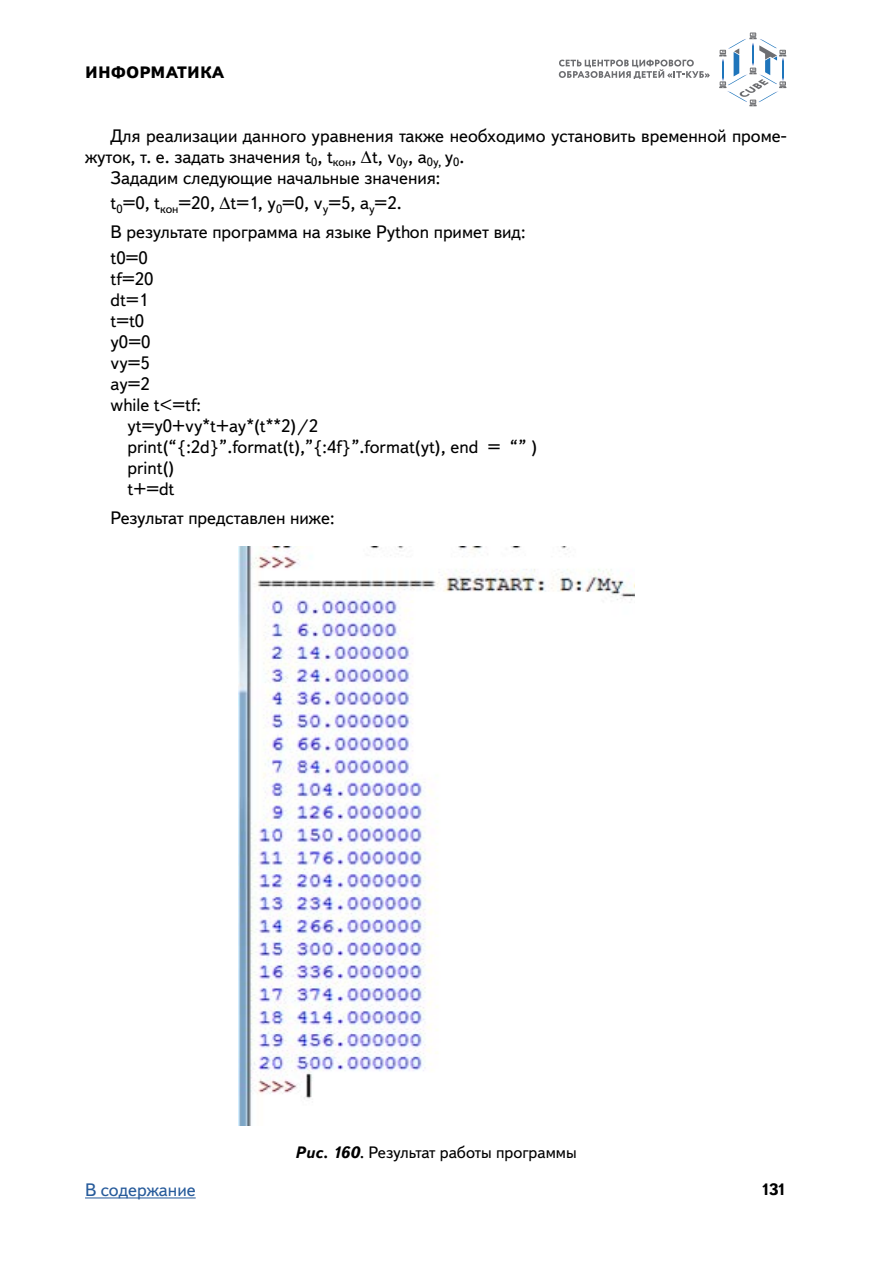
<style>
.page{position:relative;width:893px;height:1263px;background:#fff}
.page>*{position:absolute;margin:0;border:0;box-sizing:border-box;transform-origin:0 0}
.t1{font:18px/29.5px "Textbook New";color:#000}
.t2{font:18px "Textbook New";color:#275b9b}
.t3{font:16.5px "Textbook New";color:#000}
.t4{font:800 16.5px "Textbook New";letter-spacing:.01em;color:#000}
.t5{font:700 16.5px "Textbook New";color:#000}
.s1{font-weight:700;font-style:italic}
</style>
<div class="page">
<hr style="left:85px;top:1197px;width:111px;height:1px;background:#275b9b">
<svg style="left:719px;top:33px;width:67px;height:73px"></svg>
<svg style="left:559px;top:60px;width:151px;height:19px"></svg>
<img style="left:238px;top:546px;width:397px;height:579px">
<p class="t4" style="left:85px;top:62px;width:141px">ИНФОРМАТИКА</p>
<p class="t1" style="left:111px;top:120px;width:678px">Для реализации данного уравнения также необходимо установить временной проме-</p>
<p class="t1" style="left:85px;top:141px;width:378px">жуток, т. е. задать значения t<sub>0</sub>, t<sub>кон</sub>, t, v<sub>0y</sub>, a<sub>0y,</sub> y<sub>0</sub>.</p>
<p class="t1" style="left:111px;top:162px;width:331px">Зададим следующие начальные значения:</p>
<p class="t1" style="left:111px;top:188px;width:416px">t<sub>0</sub>=0, t<sub>кон</sub>=20, t=1, y<sub>0</sub>=0, v<sub>y</sub>=5, a<sub>y</sub>=2.<br>В результате программа на языке Python примет вид:</p>
<p class="t1" style="left:111px;top:242px;width:39px">t0=0</p>
<p class="t1" style="left:111px;top:263px;width:44px">tf=20</p>
<p class="t1" style="left:111px;top:284px;width:39px">dt=1</p>
<p class="t1" style="left:111px;top:306px;width:35px">t=t0</p>
<p class="t1" style="left:111px;top:327px;width:41px">y0=0</p>
<p class="t1" style="left:111px;top:348px;width:41px">vy=5</p>
<p class="t1" style="left:111px;top:369px;width:41px">ay=2</p>
<p class="t1" style="left:111px;top:390px;width:92px">while t&lt;=tf:</p>
<p class="t1" style="left:128px;top:411px;width:192px">yt=y0+vy*t+ay*(t**2)/2</p>
<p class="t1" style="left:128px;top:432px;width:411px">print(“{:2d}”.format(t),”{:4f}”.format(yt), end = “” )</p>
<p class="t1" style="left:128px;top:453px;width:48px">print()</p>
<p class="t1" style="left:128px;top:474px;width:48px">t+=dt</p>
<p class="t1" style="left:111px;top:503px;width:225px">Результат представлен ниже:</p>
<p class="t2" style="left:85px;top:1179px;width:112px">В содержание</p>
<p class="t3" style="left:295px;top:1142px;width:283px"><span class="s1">Рис. 160</span>. Результат работы программы</p>
<p class="t5" style="left:761px;top:1179px;width:27px">131</p>
</div>
